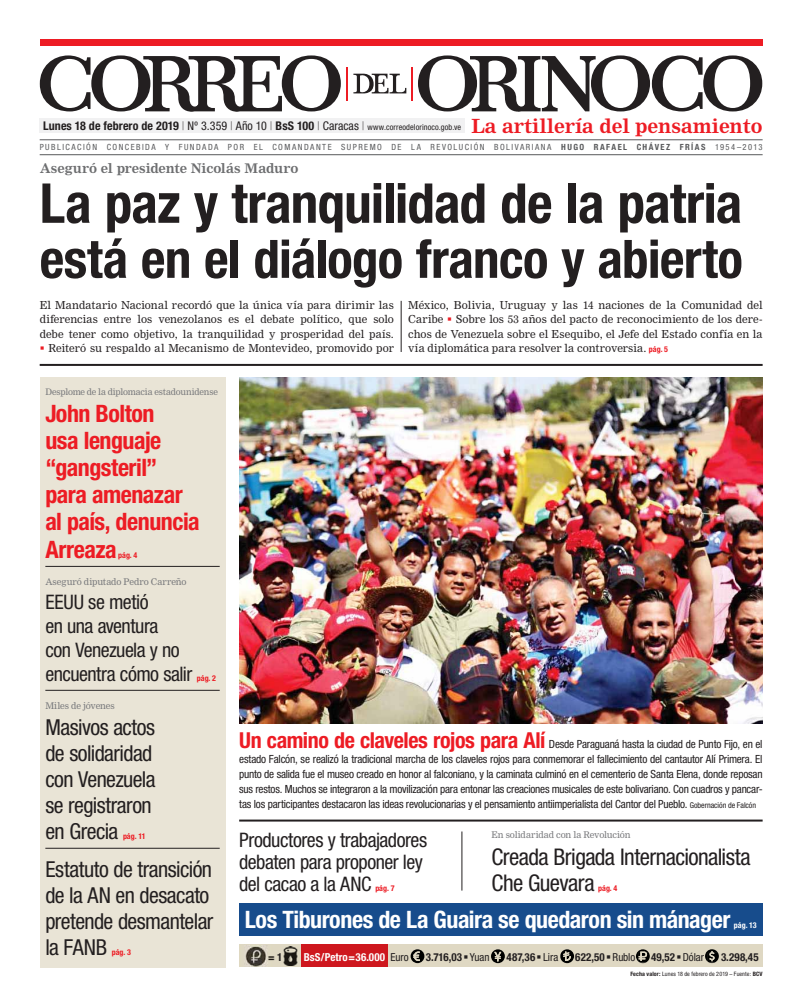
<style>
.page{position:relative;width:808px;height:1007px;background:#fff}
.page>*{position:absolute;margin:0;border:0;box-sizing:border-box;transform-origin:0 0}
.t1{font:700 condensed 55px "Helvetica Neue";letter-spacing:-.015em;color:#231f20}
.t2{font:700 condensed 53px "Helvetica Neue";letter-spacing:-.01em;color:#231f20}
.t3{font:700 condensed 24px/27px "Helvetica Neue";letter-spacing:-.02em;color:#ed1c24}
.t4{font:700 condensed 24px "Helvetica Neue";letter-spacing:-.015em;color:#fff}
.t5{font:condensed 23px/26px "Helvetica Neue";letter-spacing:-.025em;color:#231f20}
.t6{font:condensed 22px/26px "Helvetica Neue";letter-spacing:-.025em;color:#231f20}
.t7{font:condensed 20px/24px "Helvetica Neue";letter-spacing:-.025em;color:#231f20}
.t8{font:700 19.1px "Nimrod MT Std";letter-spacing:-.005em;color:#ed1c24}
.t9{font:700 13px "Nimrod MT Std";letter-spacing:-.005em;color:#6d6e70}
.t10{font:700 condensed 12px "Helvetica Neue";letter-spacing:.005em;color:#231f20}
.t11{font:condensed 11.2px/15px "Helvetica Neue";letter-spacing:-.02em;color:#231f20;text-align:justify}
.t12{font:700 condensed 11px "Helvetica Neue";letter-spacing:.015em;color:#231f20}
.t13{font:700 condensed 11px "Helvetica Neue";letter-spacing:.005em;color:#fff}
.t14{font:condensed 11px "Helvetica Neue";letter-spacing:-.005em;color:#231f20}
.t15{font:10.8px/14.3px "Nimrod MT Std";letter-spacing:.01em;color:#231f20;text-align:right}
.t16{font:9px "Nimrod MT Std";letter-spacing:-.01em;color:#77787b}
.t17{font:8.8px "Nimrod MT Std";letter-spacing:-.025em;color:#77787b}
.t18{font:condensed 8.5px "Helvetica Neue";letter-spacing:.17em;color:#58595b}
.t19{font:700 condensed 8px "Helvetica Neue";letter-spacing:-.005em;color:#ed1c24}
.t20{font:700 condensed 8px "Helvetica Neue";color:#fff}
.t21{font:condensed 6px "Helvetica Neue";letter-spacing:.015em;color:#231f20}
.s1{font-weight:100}
.s2{font-weight:400}
.s3{font-weight:400;font-size:8.2px}
.s4{font-weight:700}
.s5{font-family:"Helvetica Neue";font-weight:700;font-stretch:condensed;font-size:8px;color:#ed1c24}
.s6{font-weight:700;font-size:22px;color:#ed1c24}
.s7{font-size:8px}
.s8{font-weight:400;color:#231f20}
</style>
<div class="page">
<div style="left:40px;top:119px;width:425px;height:14px;background:#f1f1f2"></div>
<div style="left:40px;top:40px;width:722px;height:6px;background:#ed1c24"></div>
<svg style="left:418px;top:55px;width:344px;height:57px"></svg>
<svg style="left:40px;top:55px;width:301px;height:57px"></svg>
<svg style="left:353px;top:73px;width:53px;height:21px"></svg>
<hr style="left:347px;top:67px;width:1px;height:34px;background:#ed1c24">
<hr style="left:411px;top:67px;width:2px;height:34px;background:#ed1c24">
<hr style="left:40px;top:154px;width:723px;height:1px;background:#58595b">
<hr style="left:40px;top:139px;width:723px;height:1px;background:#58595b">
<hr style="left:401px;top:301px;width:1px;height:51px;background:#231f20">
<div style="left:40px;top:377px;width:185px;height:590px;background:#e9e4d6"></div>
<hr style="left:45px;top:566px;width:175px;height:1px;background:#231f20">
<hr style="left:45px;top:690px;width:175px;height:1px;background:#231f20">
<hr style="left:45px;top:848px;width:175px;height:1px;background:#231f20">
<hr style="left:40px;top:364px;width:723px;height:2px;background:#231f20">
<img style="left:239px;top:377px;width:524px;height:346px">
<hr style="left:239px;top:819px;width:524px;height:2px;background:#231f20">
<div style="left:239px;top:903px;width:523px;height:32px;background:#174c8c"></div>
<hr style="left:461px;top:831px;width:1px;height:59px;background:#231f20">
<div style="left:239px;top:944px;width:524px;height:23px;background:#dfd8c3"></div>
<div style="left:302px;top:944px;width:86px;height:23px;background:#ce171e"></div>
<img style="left:245px;top:945px;width:22px;height:21px">
<svg style="left:411px;top:949px;width:13px;height:13px"></svg>
<svg style="left:491px;top:949px;width:14px;height:13px"></svg>
<svg style="left:560px;top:949px;width:14px;height:13px"></svg>
<svg style="left:636px;top:949px;width:14px;height:13px"></svg>
<img style="left:283px;top:946px;width:15px;height:18px">
<svg style="left:705px;top:949px;width:14px;height:13px"></svg>
<p class="t10" style="left:43px;top:122px;width:419px">Lunes 18 de febrero de 2019 <span class="s1">|</span> <span class="s2">Nº 3.359</span> <span class="s1">|</span> <span class="s2">Año 10</span> <span class="s1">|</span> BsS 100 <span class="s1">|</span> <span class="s2">Caracas</span> <span class="s1">|</span> <span class="s3">www.correodelorinoco.gob.ve</span></p>
<h3 class="t8" style="left:471px;top:117px;width:293px">La artillería del pensamiento</h3>
<p class="t18" style="left:40px;top:144px;width:724px">PUBLICACIÓN CONCEBIDA Y FUNDADA POR EL COMANDANTE SUPREMO DE LA REVOLUCIÓN BOLIVARIANA <span class="s4">HUGO RAFAEL CHÁVEZ FRÍAS</span> 1954–2013</p>
<p class="t9" style="left:40px;top:162px;width:260px">Aseguró el presidente Nicolás Maduro</p>
<h1 class="t1" style="left:40px;top:183px;width:704px">La paz y tranquilidad de la patria</h1>
<h2 class="t2" style="left:40px;top:240px;width:705px">está en el diálogo franco y abierto</h2>
<p class="t15" style="left:40px;top:299px;width:356px">El Mandatario Nacional recordó que la única vía para dirimir las diferencias entre los venezolanos es el debate político, que solo debe tener como objetivo, la tranquilidad y prosperidad del país.<br>Reiteró su respaldo al Mecanismo de Montevideo, promovido por</p>
<p class="t15" style="left:408px;top:299px;width:356px;text-align:justify">México, Bolivia, Uruguay y las 14 naciones de la Comunidad del Caribe Sobre los 53 años del pacto de reconocimiento de los dere&shy;chos de Venezuela sobre el Esequibo, el Jefe del Estado confía en la vía diplomática para resolver la controversia. <span class="s5">pág. 5</span></p>
<p class="t17" style="left:45px;top:388px;width:174px">Desplome de la diplomacia estadounidense</p>
<h3 class="t3" style="left:45px;top:403px;width:156px">John Bolton<br>usa lenguaje “gangsteril” para amenazar al país, denuncia<br>Arreaza</h3>
<p class="t19" style="left:118px;top:551px;width:21px">pág. 4</p>
<p class="t16" style="left:45px;top:577px;width:143px">Aseguró diputado Pedro Carreño</p>
<h3 class="t7" style="left:45px;top:592px;width:148px">EEUU se metió<br>en una aventura<br>con Venezuela y no encuentra cómo salir</h3>
<p class="t19" style="left:197px;top:675px;width:21px">pág. 2</p>
<p class="t16" style="left:45px;top:701px;width:71px">Miles de jóvenes</p>
<h3 class="t6" style="left:45px;top:717px;width:112px">Masivos actos de solidaridad con Venezuela se registraron en Grecia</h3>
<p class="t19" style="left:123px;top:833px;width:24px">pág. 11</p>
<h3 class="t6" style="left:45px;top:859px;width:170px">Estatuto de transición de la AN en desacato pretende desmantelar la FANB</h3>
<p class="t19" style="left:112px;top:949px;width:21px">pág. 3</p>
<p class="t11" style="left:239px;top:738px;width:525px"><span class="s6">Un camino de claveles rojos para Alí</span> Desde Paraguaná hasta la ciudad de Punto Fijo, en el estado Falcón, se realizó la tradicional marcha de los claveles rojos para conmemorar el fallecimiento del cantautor Alí Primera. El punto de salida fue el museo creado en honor al falconiano, y la caminata culminó en el cementerio de Santa Elena, donde reposan sus restos. Muchos se integraron a la movilización para entonar las creaciones musicales de este bolivariano. Con cuadros y pancar&shy;tas los participantes destacaron las ideas revolucionarias y el pensamiento antiimperialista del Cantor del Pueblo. <span class="s7">Gobernación de Falcón</span></p>
<p class="t16" style="left:491px;top:830px;width:141px">En solidaridad con la Revolución</p>
<h3 class="t5" style="left:491px;top:846px;width:261px">Creada Brigada Internacionalista<br>Che Guevara</h3>
<h3 class="t7" style="left:239px;top:831px;width:190px;line-height:22px">Productores y trabajadores debaten para proponer ley del cacao a la ANC</h3>
<p class="t19" style="left:598px;top:884px;width:21px">pág. 4</p>
<p class="t19" style="left:375px;top:885px;width:21px">pág. 7</p>
<h3 class="t4" style="left:245px;top:910px;width:487px">Los Tiburones de La Guaira se quedaron sin mánager</h3>
<p class="t20" style="left:734px;top:921px;width:24px">pág. 13</p>
<p class="t12" style="left:268px;top:952px;width:16px">= 1</p>
<p class="t13" style="left:304px;top:952px;width:106px">BsS/Petro=36.000 <span class="s8">Euro</span></p>
<p class="t12" style="left:426px;top:952px;width:65px">3.716,03 <span class="s2">Yuan</span></p>
<p class="t12" style="left:507px;top:952px;width:53px">487,36 <span class="s2">Lira</span></p>
<p class="t12" style="left:575px;top:952px;width:62px">622,50 <span class="s2">Rublo</span></p>
<p class="t12" style="left:651px;top:952px;width:25px">49,52</p>
<p class="t14" style="left:683px;top:952px;width:23px">Dólar</p>
<p class="t12" style="left:721px;top:952px;width:39px">3.298,45</p>
<p class="t21" style="left:630px;top:971px;width:134px"><span class="s4">Fecha valor:</span> Lunes 18 de febrero de 2019 – Fuente: <span class="s4">BCV</span></p>
</div>
